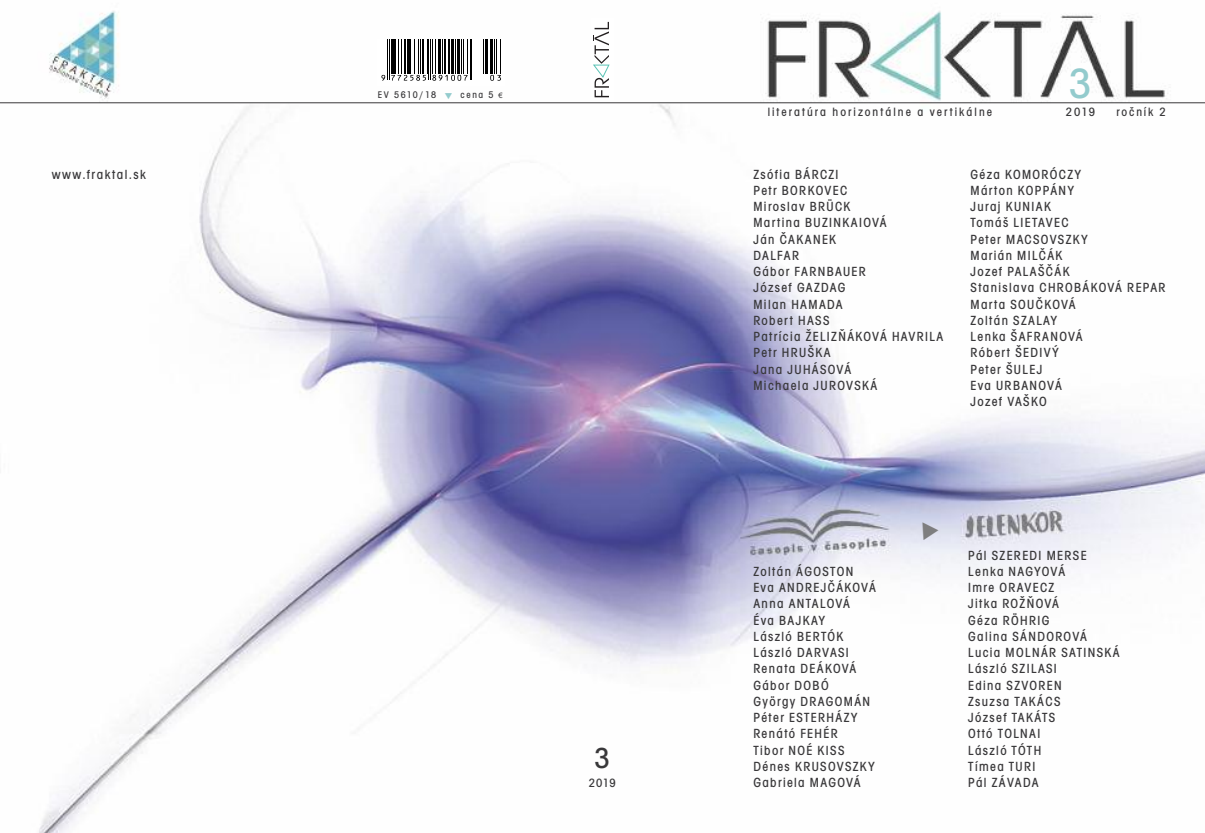
<style>
.page{position:relative;width:1205px;height:833px;background:#fff}
.page>*{position:absolute;margin:0;border:0;box-sizing:border-box;transform-origin:0 0}
.t1{font:500 condensed 43.75px "Avant Gar Got Itc TEE";color:#93cbcd}
.t2{font:500 condensed 30px "Avant Gar Got Itc TEE";color:#39383a}
.t3{font:500 condensed 13.75px/16.2px "Avant Gar Got Itc TEE";letter-spacing:.1em;color:#39383a}
.t4{font:500 condensed 12.5px "Avant Gar Got Itc TEE";letter-spacing:.165em;color:#39383a}
.t5{font:500 condensed 10px "Avant Gar Got Itc TEE";letter-spacing:.165em;color:#39383a}
.s1{color:#93cbcd}
.s2{font-family:"Arial";font-weight:400;font-stretch:normal;font-size:7.5px}
</style>
<div class="page">
<img style="left:0;top:11px;width:1205px;height:822px">
<div style="left:591px;top:19px;width:22px;height:81px;background:#fff"></div>
<svg style="left:593px;top:22px;width:17px;height:75px"></svg>
<div style="left:378px;top:40px;width:127px;height:46px;background:#fff"></div>
<hr style="left:387px;top:40px;width:1px;height:39px;background:#000">
<hr style="left:389px;top:40px;width:1px;height:39px;background:#000">
<hr style="left:391px;top:40px;width:2px;height:34px;background:#000">
<hr style="left:394px;top:40px;width:2px;height:34px;background:#000">
<hr style="left:398px;top:40px;width:1px;height:34px;background:#000">
<hr style="left:401px;top:40px;width:1px;height:34px;background:#000">
<hr style="left:404px;top:40px;width:2px;height:34px;background:#000">
<hr style="left:407px;top:40px;width:1px;height:34px;background:#000">
<hr style="left:410px;top:40px;width:1px;height:34px;background:#000">
<hr style="left:414px;top:40px;width:1px;height:34px;background:#000">
<hr style="left:418px;top:40px;width:1px;height:34px;background:#000">
<hr style="left:420px;top:40px;width:1px;height:34px;background:#000">
<hr style="left:422px;top:40px;width:2px;height:34px;background:#000">
<hr style="left:427px;top:40px;width:1px;height:34px;background:#000">
<hr style="left:428px;top:40px;width:1px;height:39px;background:#000">
<hr style="left:430px;top:40px;width:1px;height:39px;background:#000">
<hr style="left:432px;top:40px;width:1px;height:34px;background:#000">
<hr style="left:435px;top:40px;width:1px;height:34px;background:#000">
<hr style="left:438px;top:40px;width:3px;height:34px;background:#000">
<hr style="left:442px;top:40px;width:1px;height:34px;background:#000">
<hr style="left:445px;top:40px;width:1px;height:34px;background:#000">
<hr style="left:448px;top:40px;width:2px;height:34px;background:#000">
<hr style="left:451px;top:40px;width:2px;height:34px;background:#000">
<hr style="left:455px;top:40px;width:1px;height:34px;background:#000">
<hr style="left:457px;top:40px;width:3px;height:34px;background:#000">
<hr style="left:462px;top:40px;width:1px;height:34px;background:#000">
<hr style="left:463px;top:40px;width:1px;height:34px;background:#000">
<hr style="left:467px;top:40px;width:1px;height:34px;background:#000">
<hr style="left:470px;top:40px;width:1px;height:39px;background:#000">
<hr style="left:471px;top:40px;width:1px;height:39px;background:#000">
<hr style="left:483px;top:40px;width:1px;height:34px;background:#000">
<hr style="left:485px;top:40px;width:1px;height:34px;background:#000">
<hr style="left:488px;top:40px;width:1px;height:34px;background:#000">
<hr style="left:490px;top:40px;width:3px;height:34px;background:#000">
<hr style="left:494px;top:40px;width:1px;height:34px;background:#000">
<hr style="left:496px;top:40px;width:1px;height:34px;background:#000">
<hr style="left:500px;top:40px;width:1px;height:34px;background:#000">
<svg style="left:381px;top:75px;width:4px;height:6px"></svg>
<svg style="left:391px;top:75px;width:35px;height:6px"></svg>
<svg style="left:432px;top:75px;width:35px;height:6px"></svg>
<svg style="left:490px;top:75px;width:11px;height:6px"></svg>
<hr style="left:0;top:102px;width:1205px;height:1px;background:#39383a">
<svg style="left:922px;top:521px;width:17px;height:18px"></svg>
<p class="t3" style="left:52px;top:166px;width:96px">www.fraktal.sk</p>
<p class="t5" style="left:378px;top:88px;width:126px">EV 5610/18 <span class="s1">▼</span> cena 5 <span class="s2">€</span></p>
<h2 class="t2" style="left:595px;top:740px;width:16px">3</h2>
<p class="t4" style="left:589px;top:775px;width:29px">2019</p>
<h1 class="t1" style="left:1069px;top:57px;width:23px">3</h1>
<p class="t4" style="left:768px;top:105px;width:226px">literatúra horizontálne a vertikálne</p>
<p class="t4" style="left:1066px;top:105px;width:31px">2019</p>
<p class="t4" style="left:1116px;top:105px;width:51px">ročník 2</p>
<p class="t3" style="left:753px;top:166px;width:191px">Zsófia BÁRCZI<br>Petr BORKOVEC<br>Miroslav BRÜCK<br>Martina BUZINKAIOVÁ<br>Ján ČAKANEK<br>DALFAR<br>Gábor FARNBAUER<br>József GAZDAG<br>Milan HAMADA<br>Robert HASS<br>Patrícia ŽELIZŇÁKOVÁ HAVRILA<br>Petr HRUŠKA<br>Jana JUHÁSOVÁ<br>Michaela JUROVSKÁ</p>
<p class="t3" style="left:970px;top:166px;width:197px">Géza KOMORÓCZY<br>Márton KOPPÁNY<br>Juraj KUNIAK<br>Tomáš LIETAVEC<br>Peter MACSOVSZKY<br>Marián MILČÁK<br>Jozef PALAŠČÁK<br>Stanislava CHROBÁKOVÁ REPAR<br>Marta SOUČKOVÁ<br>Zoltán SZALAY<br>Lenka ŠAFRANOVÁ<br>Róbert ŠEDIVÝ<br>Peter ŠULEJ<br>Eva URBANOVÁ<br>Jozef VAŠKO</p>
<p class="t3" style="left:753px;top:563px;width:124px">Zoltán ÁGOSTON<br>Eva ANDREJČÁKOVÁ<br>Anna ANTALOVÁ<br>Éva BAJKAY<br>László BERTÓK<br>László DARVASI<br>Renata DEÁKOVÁ<br>Gábor DOBÓ<br>György DRAGOMÁN<br>Péter ESTERHÁZY<br>Renátó FEHÉR<br>Tibor NOÉ KISS<br>Dénes KRUSOVSZKY<br>Gabriela MAGOVÁ</p>
<p class="t3" style="left:968px;top:547px;width:153px">Pál SZEREDI MERSE<br>Lenka NAGYOVÁ<br>Imre ORAVECZ<br>Jitka ROŽŇOVÁ<br>Géza RÖHRIG<br>Galina SÁNDOROVÁ<br>Lucia MOLNÁR SATINSKÁ<br>László SZILASI<br>Edina SZVOREN<br>Zsuzsa TAKÁCS<br>József TAKÁTS<br>Ottó TOLNAI<br>László TÓTH<br>Tímea TURI<br>Pál ZÁVADA</p>
</div>
